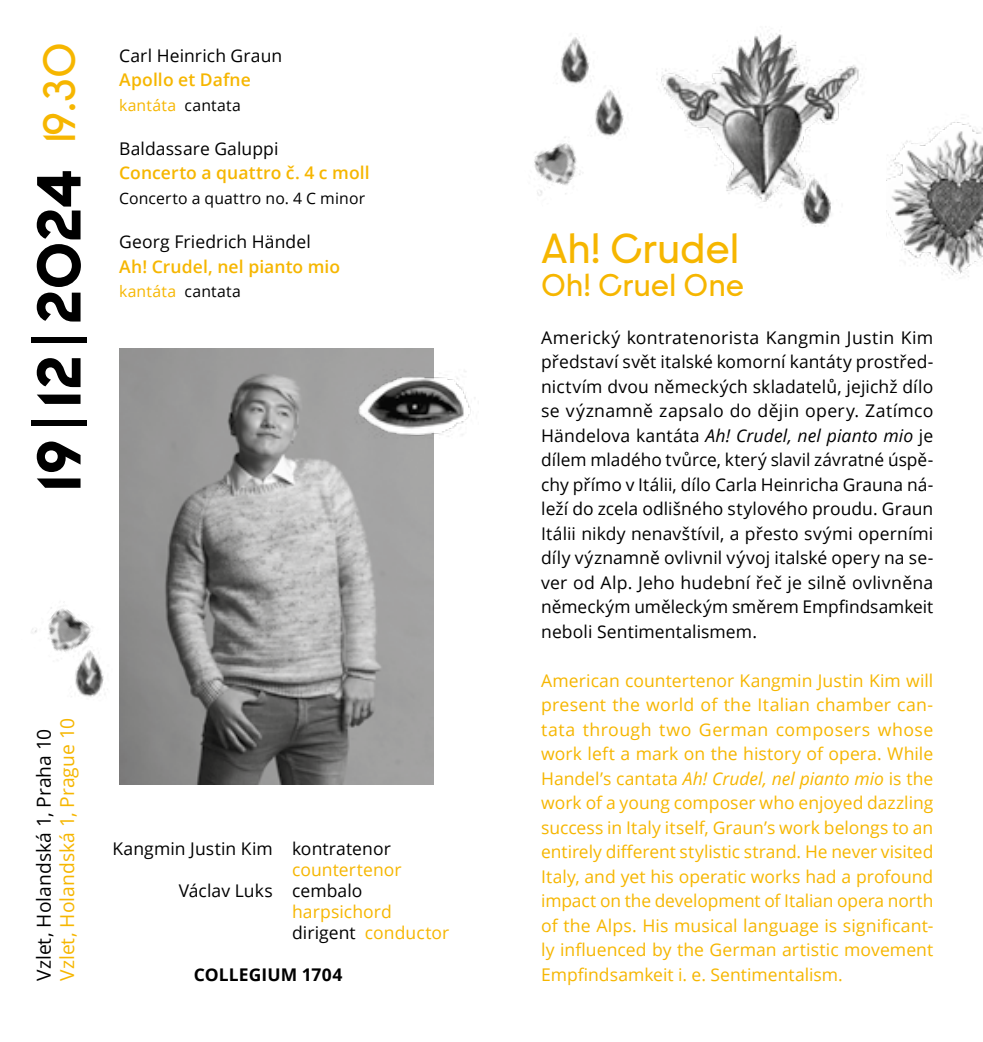
<style>
.page{position:relative;width:983px;height:1042px;background:#fff}
.page>*{position:absolute;margin:0;border:0;box-sizing:border-box;transform-origin:0 0}
.t1{font:800 61.95px "Raisonneuprava";letter-spacing:-.01em;color:#000}
.t2{font:42px "Raisonneuprava";color:#f6b600}
.t3{font:31.5px "Raisonneuprava";letter-spacing:.005em;color:#f6b600}
.t4{font:19.25px "Open Sans";color:#f6b600}
.t5{font:19.25px "Open Sans";color:#000}
.t6{font:17.5px/24.5px "Open Sans";letter-spacing:.005em;color:#000;text-align:justify}
.t7{font:17.5px/24.5px "Open Sans";letter-spacing:.005em;color:#f6b600}
.t8{font:600 17.5px "Open Sans";letter-spacing:.005em;color:#f6b600}
.t9{font:700 17.5px "Open Sans";letter-spacing:.01em;color:#000}
.t10{font:15.75px "Open Sans";letter-spacing:.015em;color:#f6b600}
.t11{font:15.75px "Open Sans";letter-spacing:.01em;color:#000}
.s1{font-weight:400}
.s2{font-weight:400;font-size:45.5px;color:#f6b600}
.s3{color:#000}
.s4{font-style:italic}
</style>
<div class="page">
<img style="left:119px;top:348px;width:314px;height:437px">
<img style="left:342px;top:348px;width:133px;height:143px">
<img style="left:886px;top:122px;width:96px;height:155px">
<img style="left:803px;top:221px;width:24px;height:6px">
<img style="left:534px;top:151px;width:46px;height:45px">
<img style="left:658px;top:30px;width:203px;height:191px">
<img style="left:543px;top:92px;width:82px;height:70px">
<img style="left:71px;top:680px;width:59px;height:42px">
<img style="left:543px;top:37px;width:72px;height:73px">
<img style="left:31px;top:559px;width:103px;height:121px">
<h1 class="t1" style="left:16px;top:492px;width:451px;rotate:-90deg">19 <span class="s1">|</span> 12 <span class="s1">|</span> 2024 <span class="s2">19.30</span></h1>
<p class="t6" style="left:119px;top:42px;width:164px">Carl Heinrich Graun</p>
<p class="t8" style="left:119px;top:68px;width:133px">Apollo et Dafne</p>
<p class="t10" style="left:119px;top:94px;width:123px">kantáta <span class="s3">cantata</span></p>
<p class="t6" style="left:119px;top:136px;width:161px">Baldassare Galuppi</p>
<p class="t8" style="left:119px;top:161px;width:252px">Concerto a quattro č. 4 c moll</p>
<p class="t11" style="left:119px;top:187px;width:247px">Concerto a quattro no. 4 C minor</p>
<p class="t6" style="left:119px;top:229px;width:193px">Georg Friedrich Händel</p>
<p class="t8" style="left:119px;top:254px;width:222px">Ah! Crudel, nel pianto mio</p>
<p class="t10" style="left:119px;top:281px;width:123px">kantáta <span class="s3">cantata</span></p>
<p class="t5" style="left:31px;top:981px;width:253px;rotate:-90deg">Vzlet, Holandská 1, Praha 10</p>
<p class="t4" style="left:54px;top:981px;width:264px;rotate:-90deg">Vzlet, Holandská 1, Prague 10</p>
<p class="t6" style="left:112px;top:836px;width:280px">Kangmin Justin Kim kontratenor</p>
<p class="t7" style="left:292px;top:857px;width:111px">countertenor</p>
<p class="t6" style="left:179px;top:878px;width:185px">Václav Luks cembalo</p>
<p class="t7" style="left:292px;top:900px;width:159px;line-height:21px">harpsichord <span class="s3">dirigent</span> conductor</p>
<p class="t9" style="left:194px;top:962px;width:150px">COLLEGIUM 1704</p>
<h2 class="t2" style="left:541px;top:221px;width:199px">Ah! Crudel</h2>
<h3 class="t3" style="left:541px;top:265px;width:204px">Oh! Cruel One</h3>
<p class="t6" style="left:541px;top:325px;width:393px">Americký kontratenorista Kangmin Justin Kim představí svět italské komorní kantáty prostřed&shy;nictvím dvou německých skladatelů, jejichž dílo se významně zapsalo do dějin opery. Zatímco Händelova kantáta <span class="s4">Ah! Crudel, nel pianto mio</span> je dílem mladého tvůrce, který slavil závratné úspě&shy;chy přímo v Itálii, dílo Carla Heinricha Grauna ná&shy;leží do zcela odlišného stylového proudu. Graun Itálii nikdy nenavštívil, a přesto svými operními díly významně ovlivnil vývoj italské opery na se&shy;ver od Alp. Jeho hudební řeč je silně ovlivněna německým uměleckým směrem Empfindsamkeit neboli Sentimentalismem.</p>
<p class="t7" style="left:541px;top:668px;width:393px;text-align:justify">American countertenor Kangmin Justin Kim will present the world of the Italian chamber can&shy;tata through two German composers whose work left a mark on the history of opera. While Handel’s cantata <span class="s4">Ah! Crudel, nel pianto mio</span> is the work of a young composer who enjoyed dazzling success in Italy itself, Graun’s work belongs to an entirely different stylistic strand. He never visited Italy, and yet his operatic works had a profound impact on the development of Italian opera north of the Alps. His musical language is significant&shy;ly influenced by the German artistic movement Empfindsamkeit i. e. Sentimentalism.</p>
</div>
